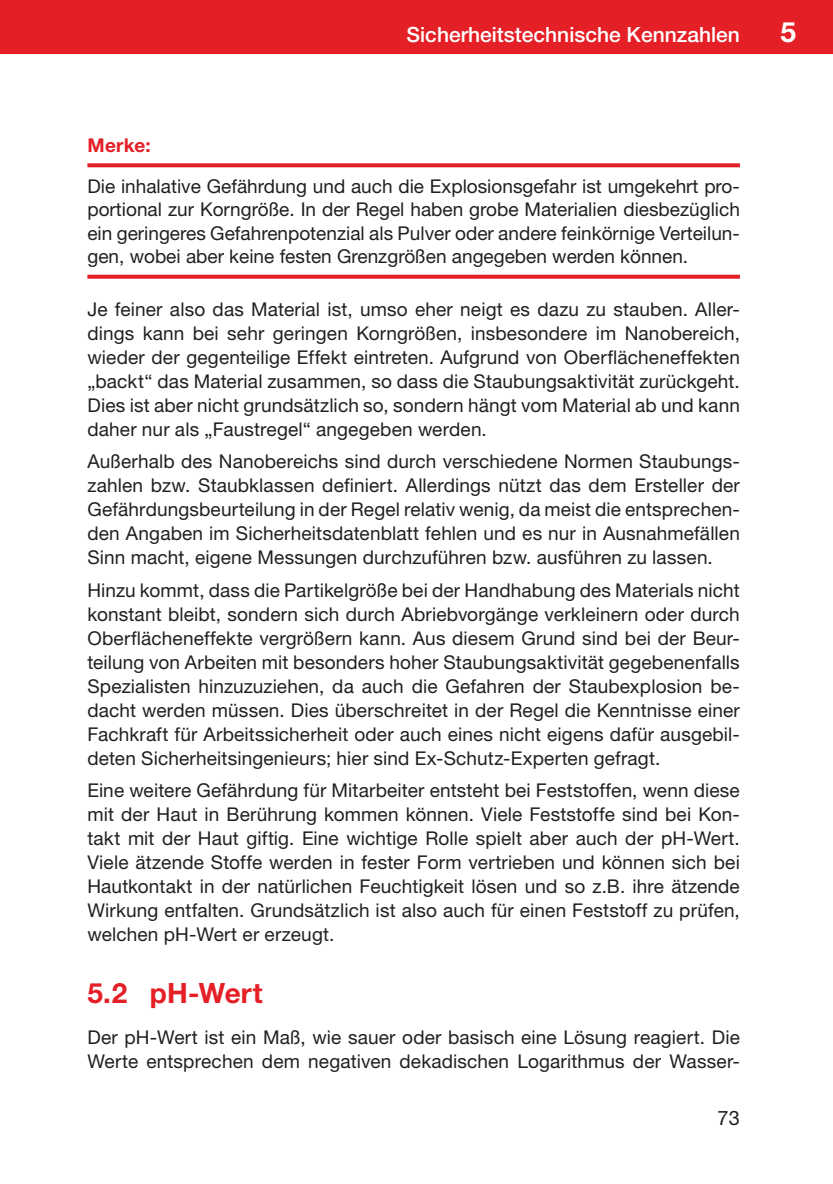
<style>
.page{position:relative;width:833px;height:1184px;background:#fff}
.page>*{position:absolute;margin:0;border:0;box-sizing:border-box;transform-origin:0 0}
.t1{font:700 28px "Helvetica Neue LT Std";letter-spacing:.005em;color:#e41f25}
.t2{font:700 28px "Helvetica Neue LT Std";color:#fff}
.t3{font:500 21px "Helvetica Neue LT Std";color:#fff}
.t4{font:20px "Helvetica Neue LT Std";color:#231f20}
.t5{font:19px/24px "Helvetica Neue LT Std";letter-spacing:.005em;color:#231f20;text-align:justify}
.t6{font:700 19px "Helvetica Neue LT Std";letter-spacing:.015em;color:#e41f25}
</style>
<div class="page">
<div style="left:0;top:0;width:832px;height:53px;background:#e41f25"></div>
<svg style="left:87px;top:163px;width:652px;height:4px;background:#e62f35"></svg>
<svg style="left:87px;top:275px;width:652px;height:4px;background:#e52e33"></svg>
<p class="t3" style="left:406px;top:22px;width:334px">Sicherheitstechnische Kennzahlen</p>
<h1 class="t2" style="left:780px;top:15px;width:17px">5</h1>
<p class="t6" style="left:87px;top:133px;width:65px">Merke:</p>
<p class="t5" style="left:87px;top:174px;width:654px">Die inhalative Gefährdung und auch die Explosionsgefahr ist umgekehrt pro&shy;portional zur Korngröße. In der Regel haben grobe Materialien diesbezüglich ein geringeres Gefahrenpotenzial als Pulver oder andere feinkörnige Verteilun&shy;gen, wobei aber keine festen Grenzgrößen angegeben werden können.</p>
<p class="t5" style="left:87px;top:297px;width:654px">Je feiner also das Material ist, umso eher neigt es dazu zu stauben. Aller&shy;dings kann bei sehr geringen Korngrößen, insbesondere im Nanobereich, wieder der gegenteilige Effekt eintreten. Aufgrund von Oberflächeneffekten „backt“ das Material zusammen, so dass die Staubungsaktivität zurückgeht.<br>Dies ist aber nicht grundsätzlich so, sondern hängt vom Material ab und kann daher nur als „Faustregel“ angegeben werden.</p>
<p class="t5" style="left:87px;top:449px;width:654px">Außerhalb des Nanobereichs sind durch verschiedene Normen Staubungs&shy;zahlen bzw. Staubklassen definiert. Allerdings nützt das dem Ersteller der Gefährdungsbeurteilung in der Regel relativ wenig, da meist die entsprechen&shy;den Angaben im Sicherheitsdatenblatt fehlen und es nur in Ausnahmefällen Sinn macht, eigene Messungen durchzuführen bzw. ausführen zu lassen.</p>
<p class="t5" style="left:87px;top:578px;width:653px">Hinzu kommt, dass die Partikelgröße bei der Handhabung des Materials nicht konstant bleibt, sondern sich durch Abriebvorgänge verkleinern oder durch Oberflächeneffekte vergrößern kann. Aus diesem Grund sind bei der Beur&shy;teilung von Arbeiten mit besonders hoher Staubungsaktivität gegebenenfalls Spezialisten hinzuzuziehen, da auch die Gefahren der Staubexplosion be&shy;dacht werden müssen. Dies überschreitet in der Regel die Kenntnisse einer Fachkraft für Arbeitssicherheit oder auch eines nicht eigens dafür ausgebil&shy;deten Sicherheitsingenieurs; hier sind Ex-Schutz-Experten gefragt.</p>
<p class="t5" style="left:87px;top:778px;width:654px">Eine weitere Gefährdung für Mitarbeiter entsteht bei Feststoffen, wenn diese mit der Haut in Berührung kommen können. Viele Feststoffe sind bei Kon&shy;takt mit der Haut giftig. Eine wichtige Rolle spielt aber auch der pH-Wert.<br>Viele ätzende Stoffe werden in fester Form vertrieben und können sich bei Hautkontakt in der natürlichen Feuchtigkeit lösen und so z.B. ihre ätzende Wirkung entfalten. Grundsätzlich ist also auch für einen Feststoff zu prüfen, welchen pH-Wert er erzeugt.</p>
<h1 class="t1" style="left:87px;top:975px;width:177px">5.2 pH-Wert</h1>
<p class="t5" style="left:87px;top:1025px;width:654px">Der pH-Wert ist ein Maß, wie sauer oder basisch eine Lösung reagiert. Die<br>Werte entsprechen dem negativen dekadischen Logarithmus der Wasser-</p>
<p class="t4" style="left:717px;top:1106px;width:24px">73</p>
</div>
